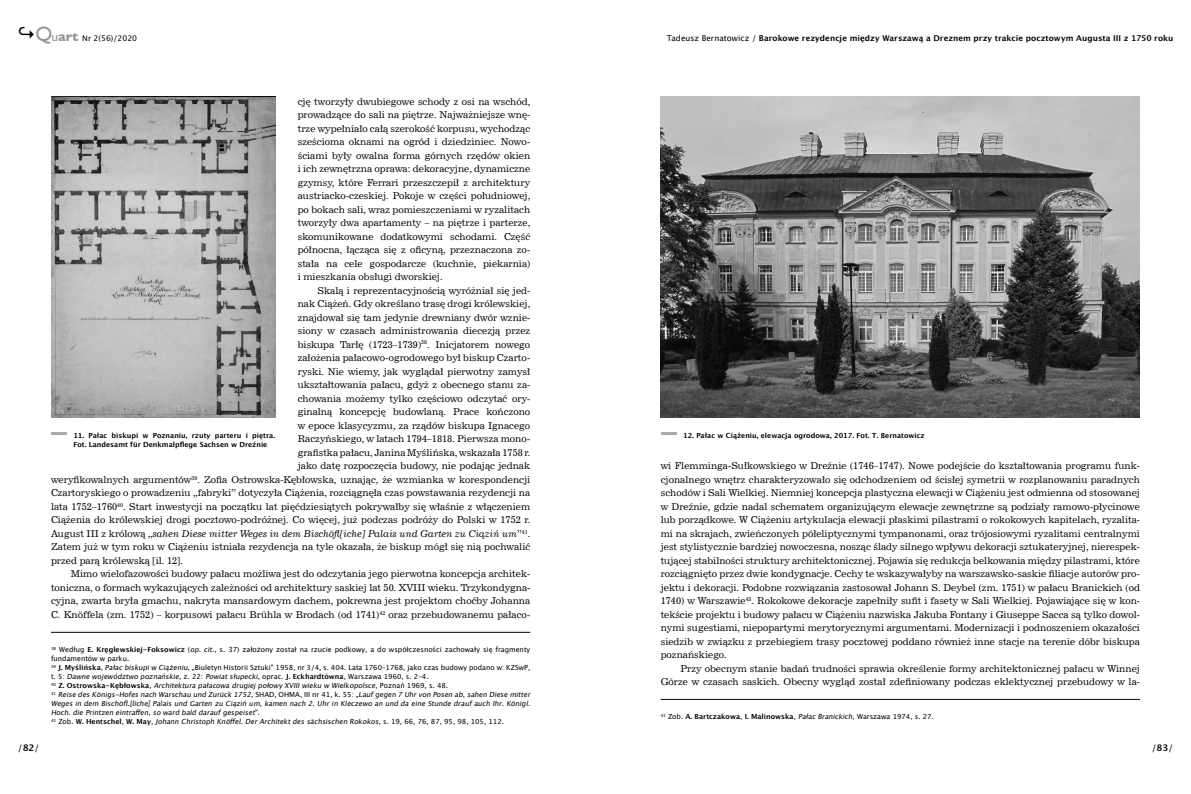
<style>
.page{position:relative;width:1191px;height:794px;background:#fff}
.page>*{position:absolute;margin:0;border:0;box-sizing:border-box;transform-origin:0 0}
.t1{font:9.4px/13.5px "News 702 EU";color:#000;text-align:justify}
.t2{font:italic 9.4px "News 702 EU";color:#000}
.t3{font:9px "Lucida Grande";color:#000}
.t4{font:700 8px "Lucida Grande";letter-spacing:.005em;color:#000}
.t5{font:7.8px "Lucida Grande";color:#000}
.t6{font:italic 7px/9px "Lucida Grande";color:#000}
.t7{font:700 7px/9px "Lucida Grande";color:#000}
.t8{font:7px "Lucida Grande";color:#000}
.s1{font-weight:700;font-size:18px}
.s2{font-family:"Gill Sans";font-size:20.6px;color:#939598}
.s3{font-family:"Gill Sans";font-size:13.2px;color:#939598}
.s4{font-family:"Gill Sans";font-weight:700;font-size:13.2px;color:#939598}
.s5{font-weight:400}
.s6{font-style:normal}
.s7{font-weight:700;font-style:normal}
.s8{font-weight:700}
.s9{font-style:italic}
</style>
<div class="page">
<img style="left:51px;top:96px;width:224px;height:322px">
<img style="left:660px;top:96px;width:480px;height:322px">
<svg style="left:51px;top:432px;width:16px;height:2px"></svg>
<svg style="left:661px;top:432px;width:15px;height:2px"></svg>
<hr style="left:51px;top:632px;width:479px;height:1px;background:#000">
<hr style="left:660px;top:699px;width:480px;height:1px;background:#000">
<p class="t5" style="left:18px;top:34px;width:121px"><span class="s1">↪</span><span class="s2">Q</span><span class="s3">u</span><span class="s4">art</span> Nr 2(56)/2020</p>
<p class="t4" style="left:667px;top:34px;width:508px"><span class="s5">Tadeusz Bernatowicz /</span> Barokowe rezydencje między Warszawą a Dreznem przy trakcie pocztowym Augusta III z 1750 roku</p>
<p class="t1" style="left:298px;top:95px;width:234px">cję tworzyły dwubiegowe schody z osi na wschód, prowadzące do sali na piętrze. Najważniejsze wnę&shy;trze wypełniało całą szerokość korpusu, wychodząc sześcioma oknami na ogród i dziedziniec. Nowo&shy;ściami były owalna forma górnych rzędów okien i ich zewnętrzna oprawa: dekoracyjne, dynamiczne gzymsy, które Ferrari przeszczepił z architektury austriacko-czeskiej. Pokoje w części południowej, po bokach sali, wraz pomieszczeniami w ryzalitach tworzyły dwa apartamenty – na piętrze i parterze, skomunikowane dodatkowymi schodami. Część północna, łącząca się z oficyną, przeznaczona zo&shy;stała na cele gospodarcze (kuchnie, piekarnia) i mieszkania obsługi dworskiej.</p>
<p class="t1" style="left:317px;top:284px;width:214px">Skalą i reprezentacyjnością wyróżniał się jed-</p>
<p class="t1" style="left:298px;top:297px;width:234px">nak Ciążeń. Gdy określano trasę drogi królewskiej,</p>
<p class="t1" style="left:298px;top:311px;width:234px">znajdował się tam jedynie drewniany dwór wznie-</p>
<p class="t1" style="left:298px;top:324px;width:234px">siony w czasach administrowania diecezją przez</p>
<p class="t1" style="left:298px;top:338px;width:234px">biskupa Tarłę (1723–1739)<sup>38</sup>. Inicjatorem nowego</p>
<p class="t1" style="left:298px;top:351px;width:234px">założenia pałacowo-ogrodowego był biskup Czarto-</p>
<p class="t1" style="left:298px;top:365px;width:234px">ryski. Nie wiemy, jak wyglądał pierwotny zamysł</p>
<p class="t1" style="left:298px;top:378px;width:234px">ukształtowania pałacu, gdyż z obecnego stanu za-</p>
<p class="t1" style="left:298px;top:392px;width:234px">chowania możemy tylko częściowo odczytać ory-</p>
<p class="t1" style="left:298px;top:405px;width:234px">ginalną koncepcję budowlaną. Prace kończono</p>
<p class="t1" style="left:298px;top:419px;width:234px">w epoce klasycyzmu, za rządów biskupa Ignacego</p>
<p class="t1" style="left:298px;top:432px;width:234px">Raczyńskiego, w latach 1794–1818. Pierwsza mono-</p>
<p class="t1" style="left:298px;top:446px;width:234px">grafistka pałacu, Janina Myślińska, wskazała 1758 r.</p>
<p class="t1" style="left:298px;top:459px;width:234px">jako datę rozpoczęcia budowy, nie podając jednak</p>
<p class="t1" style="left:51px;top:473px;width:481px">weryfikowalnych argumentów<sup>39</sup>. Zofia Ostrowska-Kębłowska, uznając, że wzmianka w korespondencji</p>
<p class="t1" style="left:51px;top:486px;width:481px">Czartoryskiego o prowadzeniu „fabryki” dotyczyła Ciążenia, rozciągnęła czas powstawania rezydencji na</p>
<p class="t1" style="left:51px;top:500px;width:481px">lata 1752–1760<sup>40</sup>. Start inwestycji na początku lat pięćdziesiątych pokrywałby się właśnie z włączeniem</p>
<p class="t1" style="left:51px;top:513px;width:481px">Ciążenia do królewskiej drogi pocztowo-podróżnej. Co więcej, już podczas podróży do Polski w 1752 r.</p>
<p class="t2" style="left:51px;top:527px;width:481px"><span class="s6">August III z królową „</span>sahen Diese mitter Weges in dem Bischöfl[iche] Palais und Garten zu Ciąziń um<span class="s6">”</span><sup>41</sup><span class="s6">.</span></p>
<p class="t1" style="left:51px;top:540px;width:481px">Zatem już w tym roku w Ciążeniu istniała rezydencja na tyle okazała, że biskup mógł się nią pochwalić</p>
<p class="t1" style="left:51px;top:554px;width:133px">przed parą królewską [il. 12].</p>
<p class="t1" style="left:71px;top:567px;width:461px">Mimo wielofazowości budowy pałacu możliwa jest do odczytania jego pierwotna koncepcja architek-</p>
<p class="t1" style="left:51px;top:581px;width:481px">toniczna, o formach wykazujących zależności od architektury saskiej lat 50. XVIII wieku. Trzykondygna-</p>
<p class="t1" style="left:51px;top:594px;width:481px">cyjna, zwarta bryła gmachu, nakryta mansardowym dachem, pokrewna jest projektom choćby Johanna</p>
<p class="t1" style="left:51px;top:608px;width:481px">C. Knöffela (zm. 1752) – korpusowi pałacu Brühla w Brodach (od 1741)<sup>42</sup> oraz przebudowanemu pałaco-</p>
<p class="t7" style="left:73px;top:431px;width:203px">11. Pałac biskupi w Poznaniu, rzuty parteru i piętra.<br>Fot. Landesamt für Denkmalpflege Sachsen w Dreźnie</p>
<p class="t7" style="left:683px;top:431px;width:243px">12. Pałac w Ciążeniu, elewacja ogrodowa, 2017. Fot. T. Bernatowicz</p>
<p class="t1" style="left:660px;top:459px;width:481px">wi Flemminga-Sułkowskiego w Dreźnie (1746–1747). Nowe podejście do kształtowania programu funk&shy;cjonalnego wnętrz charakteryzowało się odchodzeniem od ścisłej symetrii w rozplanowaniu paradnych schodów i Sali Wielkiej. Niemniej koncepcja plastyczna elewacji w Ciążeniu jest odmienna od stosowanej w Dreźnie, gdzie nadal schematem organizującym elewacje zewnętrzne są podziały ramowo-płycinowe lub porządkowe. W Ciążeniu artykulacja elewacji płaskimi pilastrami o rokokowych kapitelach, ryzalita&shy;mi na skrajach, zwieńczonych półeliptycznymi tympanonami, oraz trójosiowymi ryzalitami centralnymi jest stylistycznie bardziej nowoczesna, nosząc ślady silnego wpływu dekoracji sztukateryjnej, nierespek&shy;tującej stabilności struktury architektonicznej. Pojawia się redukcja belkowania między pilastrami, które rozciągnięto przez dwie kondygnacje. Cechy te wskazywałyby na warszawsko-saskie filiacje autorów pro&shy;jektu i dekoracji. Podobne rozwiązania zastosował Johann S. Deybel (zm. 1751) w pałacu Branickich (od 1740) w Warszawie<sup>43</sup>. Rokokowe dekoracje zapełniły sufit i fasety w Sali Wielkiej. Pojawiające się w kon&shy;tekście projektu i budowy pałacu w Ciążeniu nazwiska Jakuba Fontany i Giuseppe Sacca są tylko dowol&shy;nymi sugestiami, niepopartymi merytorycznymi argumentami. Modernizacji i podnoszeniem okazałości siedzib w związku z przebiegiem trasy pocztowej poddano również inne stacje na terenie dóbr biskupa poznańskiego.</p>
<p class="t1" style="left:660px;top:662px;width:481px;text-align:right">Przy obecnym stanie badań trudności sprawia określenie formy architektonicznej pałacu w Winnej<br>Górze w czasach saskich. Obecny wygląd został zdefiniowany podczas eklektycznej przebudowy w la-</p>
<p class="t6" style="left:51px;top:645px;width:483px"><sup>38</sup> <span class="s6">Według</span> <span class="s7">E. Kręglewskiej-Foksowicz</span> <span class="s6">(</span>op. cit.<span class="s6">, s. 37) założony został na rzucie podkowy, a do współczesności zachowały się fragmenty fundamentów w parku.<br></span><sup>39</sup> <span class="s7">J. Myślińska</span><span class="s6">,</span> Pałacbiskupiw Ciążeniu<span class="s6">, „Biuletyn Historii Sztuki” 1958, nr 3/4, s. 404. Lata 1760–1768, jako czas budowy podano w: KZSwP, t. 5:</span> Dawnewojewództwo poznańskie<span class="s6">, z. 22:</span> Powiatsłupecki<span class="s6">, oprac.</span> <span class="s7">J. Eckhardtówna</span><span class="s6">, Warszawa 1960, s. 2–4.<br></span><sup>4</sup> <sup>0</sup> <span class="s7">Z . O s t row s ka - Kę błow s ka</span> <span class="s6">,</span> ArchitekturapałacowadrugiejpołowyXVIIIwieku w Wielkopolsce<span class="s6">, Po z n a ń 1 9 6 9 , s . 4 8 .<br></span><sup>4</sup> <sup>1</sup> ReisedesKönigs-Hofesnach Warschau und Zurück 1752<span class="s6">, S H A D , O H M A , I I I n r 4 1 , k . 5 5 : „</span> Laufgegen 7 Uhrvon Posen ab,sahen Diesemitter Wegesin dem Bischöfl.[liche]Palaisund Garten zu Ciąziń um,kamen nach 2.Uhrin Kleczewo an und daeineStundedraufauch Ihr.Königl.<br>Hoch.diePrintzen eintraffen,so ward bald daraufgespeiset<span class="s6">” .<br></span><sup>4</sup> <sup>2</sup> <span class="s6">Z o b .</span> <span class="s7">W. H e n t s c h e l</span> <span class="s6">,</span> <span class="s7">W. M ay</span> <span class="s6">,</span> Johann Christoph Knöffel.DerArchitektdessächsischen Rokokos<span class="s6">, s . 1 9 , 6 6 , 7 6 , 8 7 , 9 5 , 9 8 , 1 0 5 , 1 1 2 .</span></p>
<p class="t8" style="left:660px;top:713px;width:275px"><sup>43</sup> Zob. <span class="s8">A. Bartczakowa</span>, <span class="s8">I. Malinowska</span>, <span class="s9">PałacBranickich</span>, Warszawa 1974, s. 27.</p>
<p class="t3" style="left:18px;top:743px;width:23px">/<span class="s8">82</span>/</p>
<p class="t3" style="left:1151px;top:743px;width:23px">/<span class="s8">83</span>/</p>
</div>
